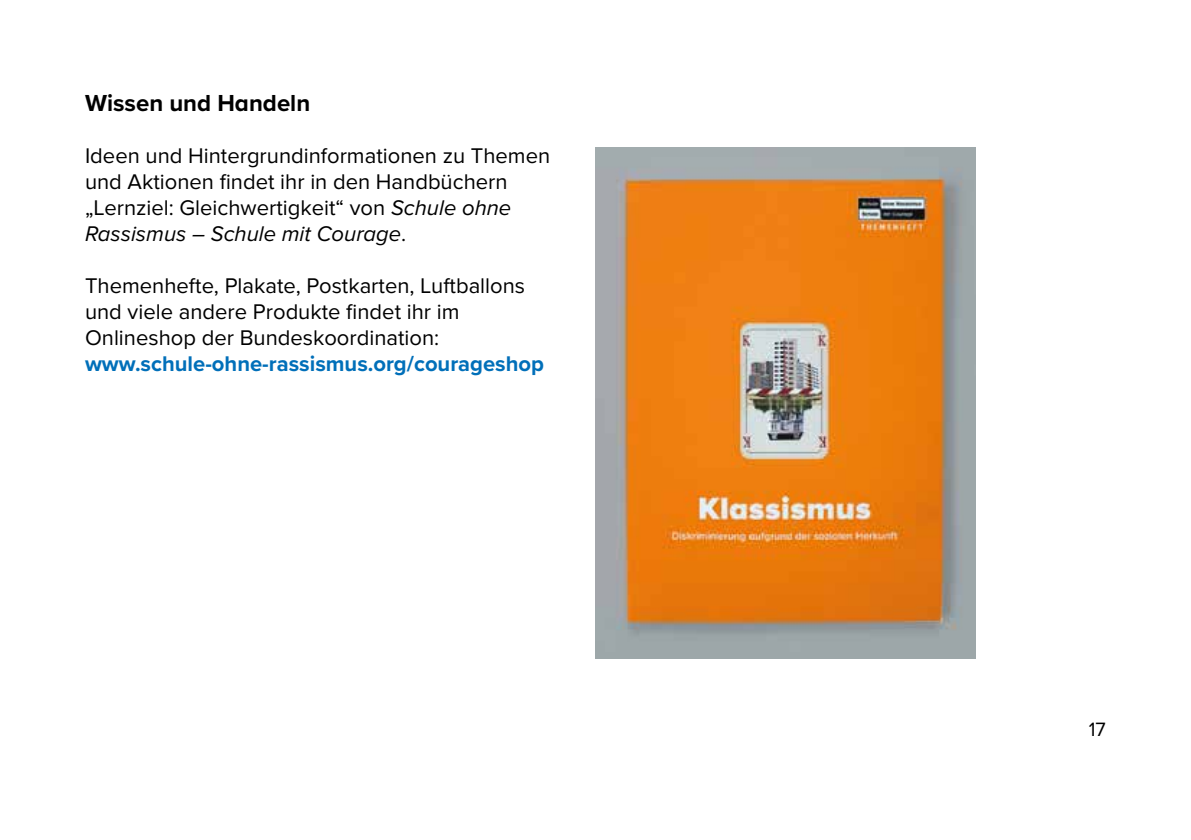
<style>
.page{position:relative;width:1191px;height:840px;background:#fff}
.page>*{position:absolute;margin:0;border:0;box-sizing:border-box;transform-origin:0 0}
.t1{font:700 24px "Proxima Nova";color:#000}
.t2{font:22px/26px "Proxima Nova";color:#000}
.t3{font:700 22px "Proxima Nova";color:#006fb9}
.t4{font:20px "Proxima Nova";color:#000}
.s1{font-style:italic}
</style>
<div class="page">
<img style="left:595px;top:147px;width:380px;height:511px">
<p class="t1" style="left:85px;top:85px;width:227px">Wissen und Handeln</p>
<p class="t2" style="left:85px;top:143px;width:467px">Ideen und Hintergrundinformationen zu Themen und Aktionen findet ihr in den Handbüchern „Lernziel: Gleichwertigkeit“ von <span class="s1">Schule ohne Rassismus – Schule mit Courage</span>.</p>
<p class="t2" style="left:85px;top:274px;width:441px">Themenhefte, Plakate, Postkarten, Luftballons und viele andere Produkte findet ihr im<br>Onlineshop der Bundeskoordination:</p>
<p class="t3" style="left:85px;top:347px;width:460px">www.schule-ohne-rassismus.org/courageshop</p>
<p class="t4" style="left:1088px;top:717px;width:19px">17</p>
</div>
